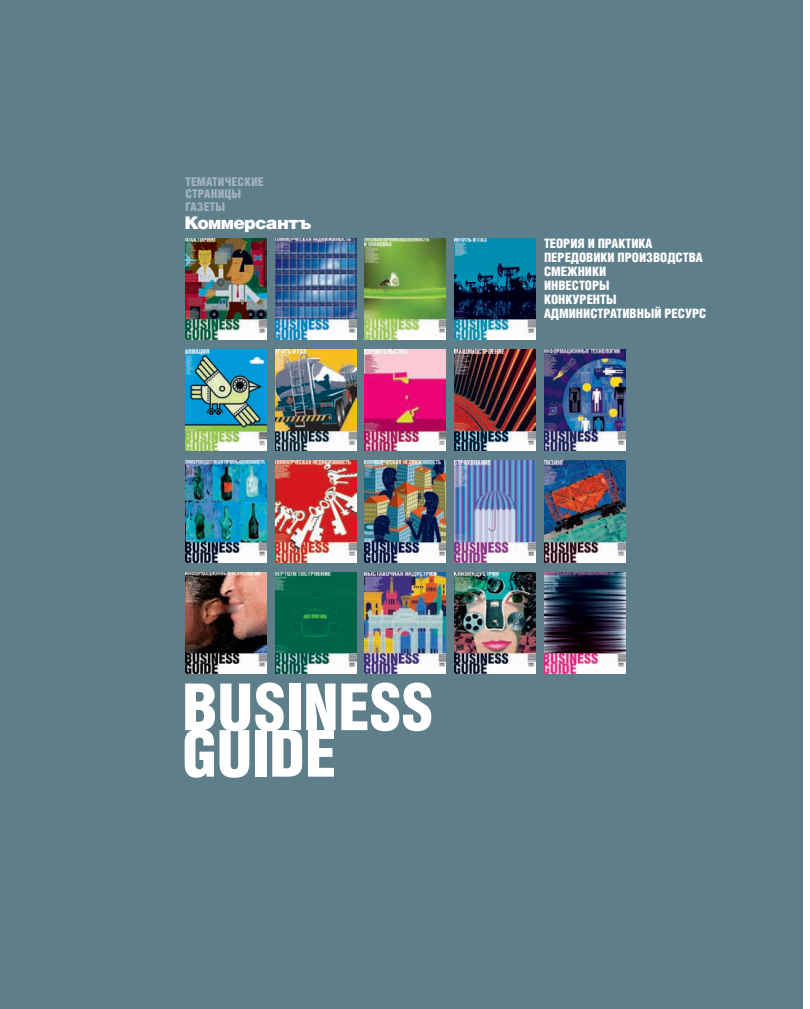
<style>
.page{position:relative;width:810px;height:1009px;background:#fff}
.page>*{position:absolute;margin:0;border:0;box-sizing:border-box;transform-origin:0 0}
.t1{font:900 64.9px/46.5px "Helios Cond";letter-spacing:-.01em;color:#fff}
.t2{font:900 17.4px "Helios";letter-spacing:-.045em;color:#fff}
.t3{font:900 13px/14px "Helios Cond";color:#fff}
.t4{font:900 12.1px/12.5px "Helios Cond";letter-spacing:.015em;color:#a2b4bd}
</style>
<div class="page">
<div style="left:0;top:0;width:802px;height:1009px;background:#5e7e8a"></div>
<img style="left:185px;top:461px;width:82px;height:101px">
<img style="left:275px;top:461px;width:81px;height:101px">
<img style="left:365px;top:461px;width:81px;height:101px">
<img style="left:185px;top:238px;width:82px;height:102px">
<img style="left:275px;top:238px;width:81px;height:102px">
<img style="left:365px;top:238px;width:81px;height:102px">
<img style="left:454px;top:461px;width:82px;height:101px">
<img style="left:185px;top:572px;width:82px;height:102px">
<img style="left:454px;top:238px;width:82px;height:102px">
<img style="left:544px;top:461px;width:81px;height:101px">
<img style="left:544px;top:572px;width:81px;height:102px">
<img style="left:275px;top:572px;width:81px;height:102px">
<img style="left:454px;top:572px;width:82px;height:102px">
<img style="left:365px;top:572px;width:81px;height:102px">
<img style="left:275px;top:350px;width:81px;height:101px">
<img style="left:365px;top:350px;width:81px;height:101px">
<img style="left:454px;top:350px;width:82px;height:101px">
<img style="left:544px;top:350px;width:81px;height:101px">
<img style="left:185px;top:350px;width:82px;height:101px">
<p class="t4" style="left:185px;top:176px;width:80px">ТЕМАТИЧЕСКИЕ<br>СТРАНИЦЫ<br>ГАЗЕТЫ</p>
<h2 class="t2" style="left:185px;top:216px;width:129px">Коммерсантъ</h2>
<p class="t3" style="left:544px;top:237px;width:164px">ТЕОРИЯ И ПРАКТИКА<br>ПЕРЕДОВИКИ ПРОИЗВОДСТВА<br>СМЕЖНИКИ<br>ИНВЕСТОРЫ<br>КОНКУРЕНТЫ<br>АДМИНИСТРАТИВНЫЙ РЕСУРС</p>
<h1 class="t1" style="left:182px;top:690px;width:254px">BUSINESS<br>GUIDE</h1>
</div>
